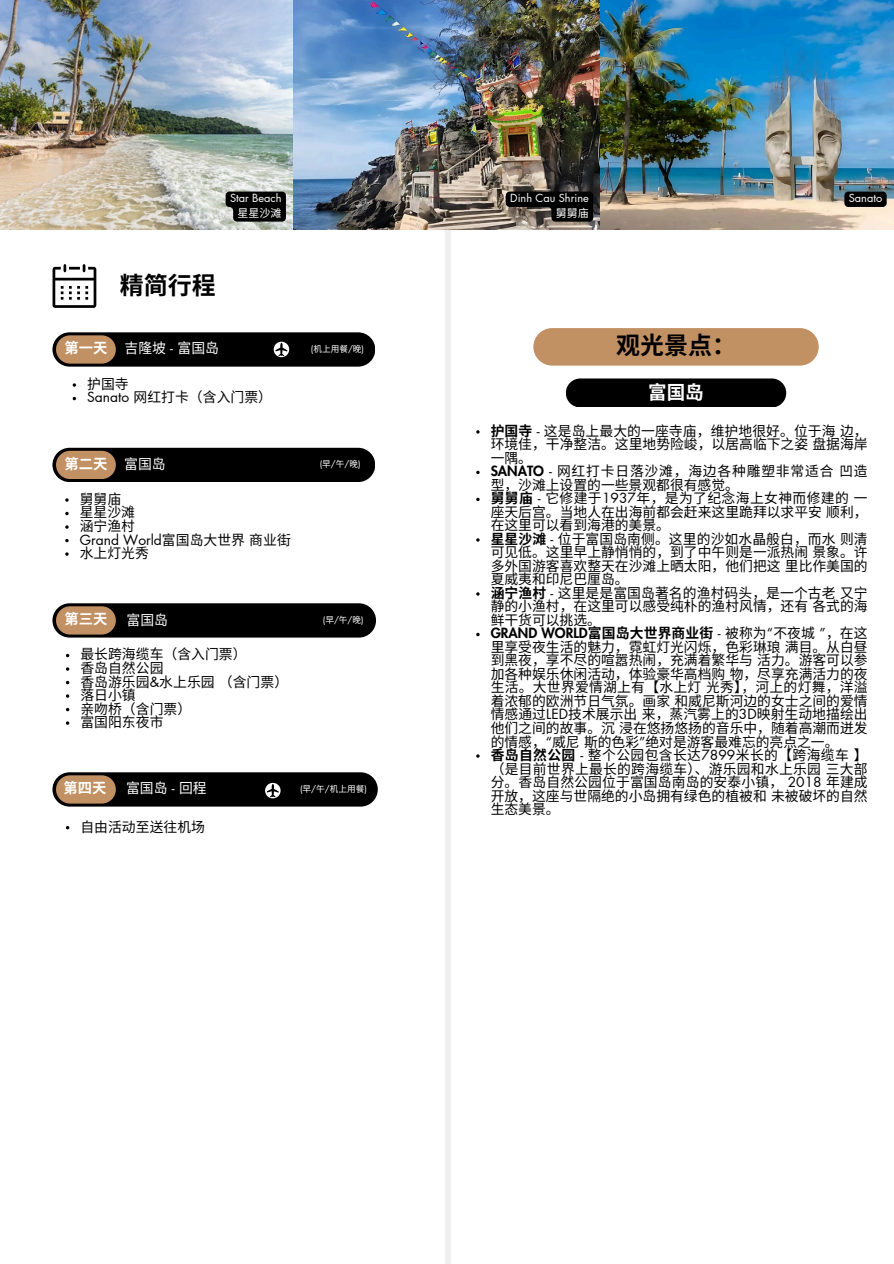
<style>
.page{position:relative;width:894px;height:1264px;background:#fff}
.page>*{position:absolute;margin:0;border:0;box-sizing:border-box;transform-origin:0 0}
.t1{font:700 24px "Noto Sans CJ Ksc";color:#000}
.t2{font:700 18.6px "Noto Sans CJ Ksc";color:#fff}
.t3{font:700 14.25px "Noto Sans CJ Ksc";color:#fff}
.t4{font:13.8px/13.5px "Noto Sans CJ Ksc";color:#000;text-align:justify}
.t5{font:13.8px/13.5px "Noto Sans CJ Ksc";letter-spacing:.055em;color:#000}
.t6{font:13.8px "Noto Sans CJ Ksc";color:#fff}
.t7{font:13.8px "Futura LT Pro";color:#000}
.t8{font:10.95px/14.7px "Futura LT Pro";color:#fff;text-align:right}
.t9{font:8.7px "Noto Sans CJ Ksc";color:#fff}
.t10{font:8.7px "Futura LT Pro";color:#fff}
.s1{font-family:"Noto Sans CJ Ksc"}
.s2{font-family:"Futura LT Pro"}
.s3{font-weight:700}
.s4{font-family:"Futura LT Pro";font-weight:800}
</style>
<div class="page">
<img style="left:0;top:0;width:893px;height:230px">
<div style="left:52px;top:332px;width:323px;height:34px;background:#000;border-radius:17px"></div>
<div style="left:56px;top:335px;width:60px;height:28px;background:#c19063;border-radius:14px"></div>
<div style="left:52px;top:448px;width:323px;height:34px;background:#000;border-radius:17px"></div>
<div style="left:56px;top:451px;width:60px;height:28px;background:#c19063;border-radius:14px"></div>
<div style="left:445px;top:230px;width:5px;height:1033px;background:#f0f0f0"></div>
<svg style="left:52px;top:264px;width:44px;height:44px"></svg>
<svg style="left:273px;top:342px;width:16px;height:15px"></svg>
<div style="left:565px;top:378px;width:221px;height:29px;background:#000;border-radius:14px"></div>
<div style="left:533px;top:328px;width:285px;height:37px;background:#c19063;border-radius:19px"></div>
<svg style="left:65px;top:512px;width:4px;height:3px"></svg>
<svg style="left:65px;top:539px;width:4px;height:3px"></svg>
<svg style="left:225px;top:191px;width:61px;height:31px;background:#161615"></svg>
<svg style="left:505px;top:191px;width:88px;height:31px;background:#24211d"></svg>
<div style="left:844px;top:191px;width:42px;height:16px;background:#000;border-radius:4px"></div>
<svg style="left:73px;top:383px;width:3px;height:4px"></svg>
<div style="left:52px;top:603px;width:324px;height:34px;background:#000;border-radius:17px"></div>
<div style="left:56px;top:606px;width:60px;height:28px;background:#c19063;border-radius:14px"></div>
<div style="left:52px;top:772px;width:325px;height:34px;background:#000;border-radius:17px"></div>
<div style="left:56px;top:775px;width:60px;height:28px;background:#c19063;border-radius:14px"></div>
<svg style="left:265px;top:782px;width:15px;height:16px"></svg>
<h3 class="t8" style="left:230px;top:191px;width:53px">Star Beach<span class="s1">星星沙滩</span></h3>
<h4 class="t8" style="left:510px;top:191px;width:80px">Dinh Cau Shrine<span class="s1">舅舅庙</span></h4>
<p class="t8" style="left:848px;top:191px;width:35px">Sanato</p>
<p class="t1" style="left:120px;top:266px;width:97px">精简行程</p>
<h6 class="t3" style="left:64px;top:336px;width:44px">第一天</h6>
<h6 class="t6" style="left:124px;top:336px;width:96px">吉隆坡 <span class="s2">-</span> 富国岛</h6>
<p class="t9" style="left:311px;top:341px;width:55px"><span class="s2">(</span>机上用餐<span class="s2">/</span>晚<span class="s2">)</span></p>
<p class="t1" style="left:616px;top:326px;width:121px">观光景点：</p>
<p class="t4" style="left:87px;top:376px;width:43px">护国寺</p>
<p class="t4" style="left:87px;top:390px;width:186px"><span class="s2">Sanato</span> 网红打卡（含入门票）</p>
<h6 class="t3" style="left:64px;top:452px;width:44px">第二天</h6>
<p class="t4" style="left:80px;top:491px;width:43px">舅舅庙</p>
<h1 class="t4" style="left:80px;top:505px;width:57px">星星沙滩</h1>
<h3 class="t4" style="left:80px;top:518px;width:57px">涵宁渔村</h3>
<h4 class="t7" style="left:80px;top:533px;width:212px">Grand World<span class="s1">富国岛大世界商业街</span></h4>
<p class="t4" style="left:80px;top:545px;width:71px">水上灯光秀</p>
<p class="t6" style="left:124px;top:452px;width:43px">富国岛</p>
<p class="t3" style="left:64px;top:607px;width:44px">第三天</p>
<p class="t6" style="left:126px;top:609px;width:43px">富国岛</p>
<p class="t4" style="left:80px;top:647px;width:168px">最长跨海缆车（含入门票）</p>
<h3 class="t4" style="left:80px;top:660px;width:85px">香岛自然公园</h3>
<h4 class="t4" style="left:80px;top:674px;width:209px">香岛游乐园<span class="s2">&amp;</span>水上乐园（含门票）</h4>
<p class="t4" style="left:80px;top:687px;width:57px">落日小镇</p>
<p class="t4" style="left:80px;top:701px;width:112px">亲吻桥（含门票）</p>
<p class="t4" style="left:80px;top:714px;width:85px">富国阳东夜市</p>
<p class="t10" style="left:320px;top:460px;width:42px">(<span class="s1">早</span>/<span class="s1">午</span>/<span class="s1">晚</span>)</p>
<p class="t10" style="left:323px;top:615px;width:42px">(<span class="s1">早</span>/<span class="s1">午</span>/<span class="s1">晚</span>)</p>
<h2 class="t3" style="left:64px;top:776px;width:44px">第四天</h2>
<h1 class="t6" style="left:126px;top:776px;width:82px">富国岛 <span class="s2">-</span> 回程</h1>
<p class="t9" style="left:300px;top:781px;width:68px"><span class="s2">(</span>早<span class="s2">/</span>午<span class="s2">/</span>机上用餐<span class="s2">)</span></p>
<p class="t4" style="left:80px;top:819px;width:126px">自由活动至送往机场</p>
<p class="t2" style="left:648px;top:378px;width:57px">富国岛</p>
<h3 class="t4" style="left:490px;top:423px;width:378px"><span class="s3">护国寺</span> <span class="s2">-</span> 这是岛上最大的一座寺庙，维护地很好。位于海边，环境佳，干净整洁。这里地势险峻，以居高临下之姿盘据海岸一隅。</h3>
<h4 class="t5" style="left:490px;top:464px;width:378px"><span class="s4">SANATO</span> <span class="s2">-</span> 网红打卡日落沙滩，海边各种雕塑非常适合凹造型，沙滩上设置的一些景观都很有感觉。</h4>
<p class="t4" style="left:490px;top:491px;width:378px"><span class="s3">舅舅庙</span> <span class="s2">-</span> 它修建于<span class="s2">1937</span>年，是为了纪念海上女神而修建的一座天后宫。当地人在出海前都会赶来这里跪拜以求平安顺利，在这里可以看到海港的美景。</p>
<p class="t4" style="left:490px;top:531px;width:378px"><span class="s3">星星沙滩</span> <span class="s2">-</span> 位于富国岛南侧。这里的沙如水晶般白，而水则清可见低。这里早上静悄悄的，到了中午则是一派热闹景象。许多外国游客喜欢整天在沙滩上晒太阳，他们把这里比作美国的夏威夷和印尼巴厘岛。</p>
<p class="t4" style="left:490px;top:585px;width:378px"><span class="s3">涵宁渔村</span> <span class="s2">-</span> 这里是是富国岛著名的渔村码头，是一个古老又宁静的小渔村，在这里可以感受纯朴的渔村风情，还有各式的海鲜干货可以挑选。</p>
<p class="t4" style="left:490px;top:626px;width:378px"><span class="s4">GRAND WORLD</span><span class="s3">富国岛大世界商业街</span> <span class="s2">-</span> 被称为<span class="s2">“</span>不夜城 <span class="s2">”</span>，在这里享受夜生活的魅力，霓虹灯光闪烁，色彩琳琅满目。从白昼到黑夜，享不尽的喧嚣热闹，充满着繁华与活力。游客可以参加各种娱乐休闲活动，体验豪华高档购物，尽享充满活力的夜生活。大世界爱情湖上有【水上灯光秀】，河上的灯舞，洋溢着浓郁的欧洲节日气氛。画家和威尼斯河边的女士之间的爱情情感通过<span class="s2">LED</span>技术展示出来，蒸汽雾上的<span class="s2">3D</span>映射生动地描绘出他们之间的故事。沉浸在悠扬悠扬的音乐中，随着高潮而迸发的情感，<span class="s2">“</span>威尼斯的色彩<span class="s2">”</span>绝对是游客最难忘的亮点之一。</p>
<p class="t4" style="left:490px;top:747px;width:378px"><span class="s3">香岛自然公园</span> <span class="s2">-</span> 整个公园包含长达<span class="s2">7899</span>米长的【跨海缆车】（是目前世界上最长的跨海缆车）、游乐园和水上乐园三大部分。香岛自然公园位于富国岛南岛的安泰小镇， <span class="s2">2018</span> 年建成开放，这座与世隔绝的小岛拥有绿色的植被和未被破坏的自然生态美景。</p>
</div>
